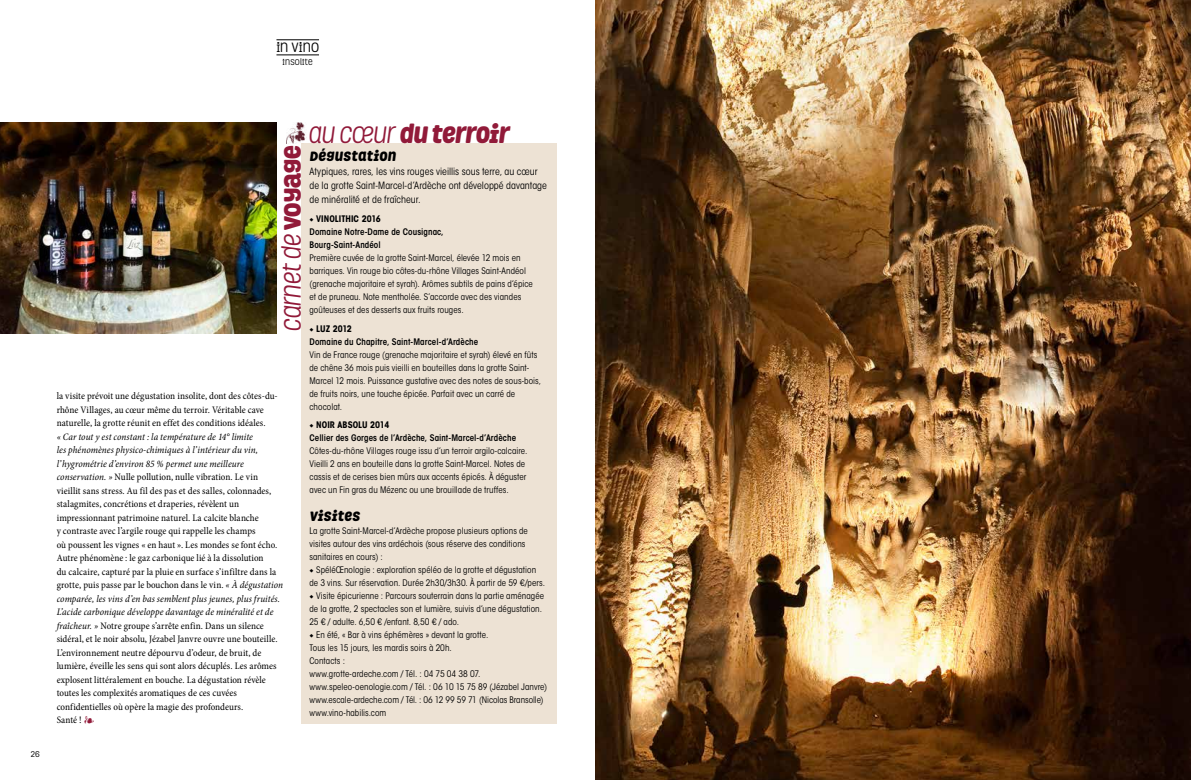
<style>
.page{position:relative;width:1191px;height:780px;background:#fff}
.page>*{position:absolute;margin:0;border:0;box-sizing:border-box;transform-origin:0 0}
.t1{font:italic 900 22.9px "Grota Rounded";letter-spacing:-.015em;color:#911a39}
.t2{font:italic 22.9px "Grota Rounded";color:#911a39}
.t3{font:italic 900 13px "Grota Rounded";letter-spacing:.04em;color:#000}
.t4{font:13px "Grota Rounded";letter-spacing:.005em;color:#000}
.t5{font:condensed 10px/13.5px "Minion Pro";color:#000}
.t6{font:condensed 10px/14px "ITC Avant Garde Std";color:#000}
.t7{font:condensed 9px/13px "ITC Avant Garde Std";letter-spacing:.005em;color:#000}
.t8{font:600 condensed 9px/13px "ITC Avant Garde Std";letter-spacing:.01em;color:#000}
.t9{font:8px "Grota Rounded";letter-spacing:.025em;color:#000}
.s1{font-weight:900;font-style:normal}
.s2{font-style:italic}
.s3{font-stretch:normal;color:#911a39}
.s4{font-weight:400}
.s5{font-family:"Minion Pro";font-weight:400}
.s6{font-weight:700}
.s7{font-family:"Minion Pro"}
</style>
<div class="page">
<img style="left:595px;top:0;width:596px;height:780px">
<div style="left:301px;top:143px;width:255px;height:580px;background:#ede2d4"></div>
<img style="left:286px;top:123px;width:21px;height:21px">
<hr style="left:276px;top:55px;width:43px;height:1px;background:#000">
<hr style="left:276px;top:40px;width:43px;height:1px;background:#000">
<img style="left:0;top:122px;width:276px;height:212px">
<h2 class="t4" style="left:276px;top:38px;width:44px">in vino</h2>
<p class="t9" style="left:283px;top:56px;width:32px">insolite</p>
<p class="t9" style="left:31px;top:748px;width:10px">26</p>
<h1 class="t2" style="left:275px;top:332px;width:187px;rotate:-90deg">CARNET DE <span class="s1">voyage</span></h1>
<p class="t5" style="left:57px;top:389px;width:222px">la visite prévoit une dégustation insolite, dont des côtes-du&shy;rhône Villages, au cœur même du terroir. Véritable cave naturelle, la grotte réunit en effet des conditions idéales.</p>
<p class="t5" style="left:57px;top:430px;width:228px"><span class="s2">« Car tout y est constant : la température de 14° limite<br>les phénomènes physico-chimiques à l’intérieur du vin, l’hygrométrie d’environ 85 % permet une meilleure conservation. »</span> Nulle pollution, nulle vibration. Le vin vieillit sans stress. Au fil des pas et des salles, colonnades, stalagmites, concrétions et draperies, révèlent un impressionnant patrimoine naturel. La calcite blanche<br>y contraste avec l’argile rouge qui rappelle les champs<br>où poussent les vignes « en haut ». Les mondes se font écho.<br>Autre phénomène : le gaz carbonique lié à la dissolution<br>du calcaire, capturé par la pluie en surface s’infiltre dans la grotte, puis passe par le bouchon dans le vin. <span class="s2">« À dégustation comparée, les vins d’en bas semblent plus jeunes, plus fruités.<br>L’acide carbonique développe davantage de minéralité et de fraîcheur. »</span> Notre groupe s’arrête enfin. Dans un silence sidéral, et le noir absolu, Jézabel Janvre ouvre une bouteille.<br>L’environnement neutre dépourvu d’odeur, de bruit, de lumière, éveille les sens qui sont alors décuplés. Les arômes explosent littéralement en bouche. La dégustation révèle toutes les complexités aromatiques de ces cuvées confidentielles où opère la magie des profondeurs.<br>Santé ! <span class="s3">❧</span></p>
<h1 class="t1" style="left:308px;top:116px;width:202px"><span class="s4">AU CŒUR</span> DU TERROIR</h1>
<h2 class="t3" style="left:309px;top:146px;width:88px">DÉGUSTATION</h2>
<p class="t6" style="left:309px;top:164px;width:239px">Atypiques, rares, les vins rouges vieillis sous terre, au cœur de la grotte Saint-Marcel-d’Ardèche ont développé davantage de minéralité et de fraîcheur.</p>
<p class="t8" style="left:309px;top:212px;width:136px"><span class="s5">◆</span> <span class="s6">VINOLITHIC 2016<br></span>Domaine Notre-Dame de Cousignac,<br>Bourg-Saint-Andéol</p>
<p class="t7" style="left:309px;top:251px;width:225px">Première cuvée de la grotte Saint-Marcel, élevée 12 mois en barriques. Vin rouge bio côtes-du-rhône Villages Saint-Andéol (grenache majoritaire et syrah). Arômes subtils de pains d’épice et de pruneau. Note mentholée. S’accorde avec des viandes goûteuses et des desserts aux fruits rouges.</p>
<p class="t8" style="left:309px;top:322px;width:170px"><span class="s5">◆</span> <span class="s6">LUZ 2012<br></span>Domaine du Chapitre, Saint-Marcel-d’Ardèche</p>
<p class="t7" style="left:309px;top:348px;width:233px">Vin de France rouge (grenache majoritaire et syrah) élevé en fûts de chêne 36 mois puis vieilli en bouteilles dans la grotte Saint-Marcel 12 mois. Puissance gustative avec des notes de sous-bois, de fruits noirs, une touche épicée. Parfait avec un carré de chocolat.</p>
<p class="t8" style="left:309px;top:418px;width:208px"><span class="s5">◆</span> <span class="s6">NOIR ABSOLU 2014<br></span>Cellier des Gorges de l’Ardèche, Saint-Marcel-d’Ardèche</p>
<p class="t7" style="left:309px;top:444px;width:219px">Côtes-du-rhône Villages rouge issu d’un terroir argilo-calcaire.<br>Vieilli 2 ans en bouteille dans la grotte Saint-Marcel. Notes de cassis et de cerises bien mûrs aux accents épicés. À déguster avec un Fin gras du Mézenc ou une brouillade de truffes.</p>
<h2 class="t3" style="left:309px;top:506px;width:52px">VISITES</h2>
<p class="t7" style="left:309px;top:524px;width:220px">La grotte Saint-Marcel-d’Ardèche propose plusieurs options de visites autour des vins ardéchois (sous réserve des conditions sanitaires en cours) :</p>
<p class="t7" style="left:309px;top:563px;width:237px"><span class="s7">◆</span> SpéléŒnologie : exploration spéléo de la grotte et dégustation de 3 vins. Sur réservation. Durée 2h30/3h30. À partir de 59 €/pers.</p>
<p class="t7" style="left:309px;top:589px;width:236px"><span class="s7">◆</span> Visite épicurienne : Parcours souterrain dans la partie aménagée de la grotte, 2 spectacles son et lumière, suivis d’une dégustation.<br>25 € / adulte. 6,50 € /enfant. 8,50 € / ado.</p>
<p class="t7" style="left:309px;top:628px;width:239px"><span class="s7">◆</span> En été, « Bar à vins éphémères » devant la grotte.<br>Tous les 15 jours, les mardis soirs à 20h.<br>Contacts :<br>www.grotte-ardeche.com / Tél. : 04 75 04 38 07. www.speleo-oenologie.com / Tél. : 06 10 15 75 89 (Jézabel Janvre) www.escale-ardeche.com / Tél. : 06 12 99 59 71 (Nicolas Bransolle) www.vino-habilis.com</p>
</div>
